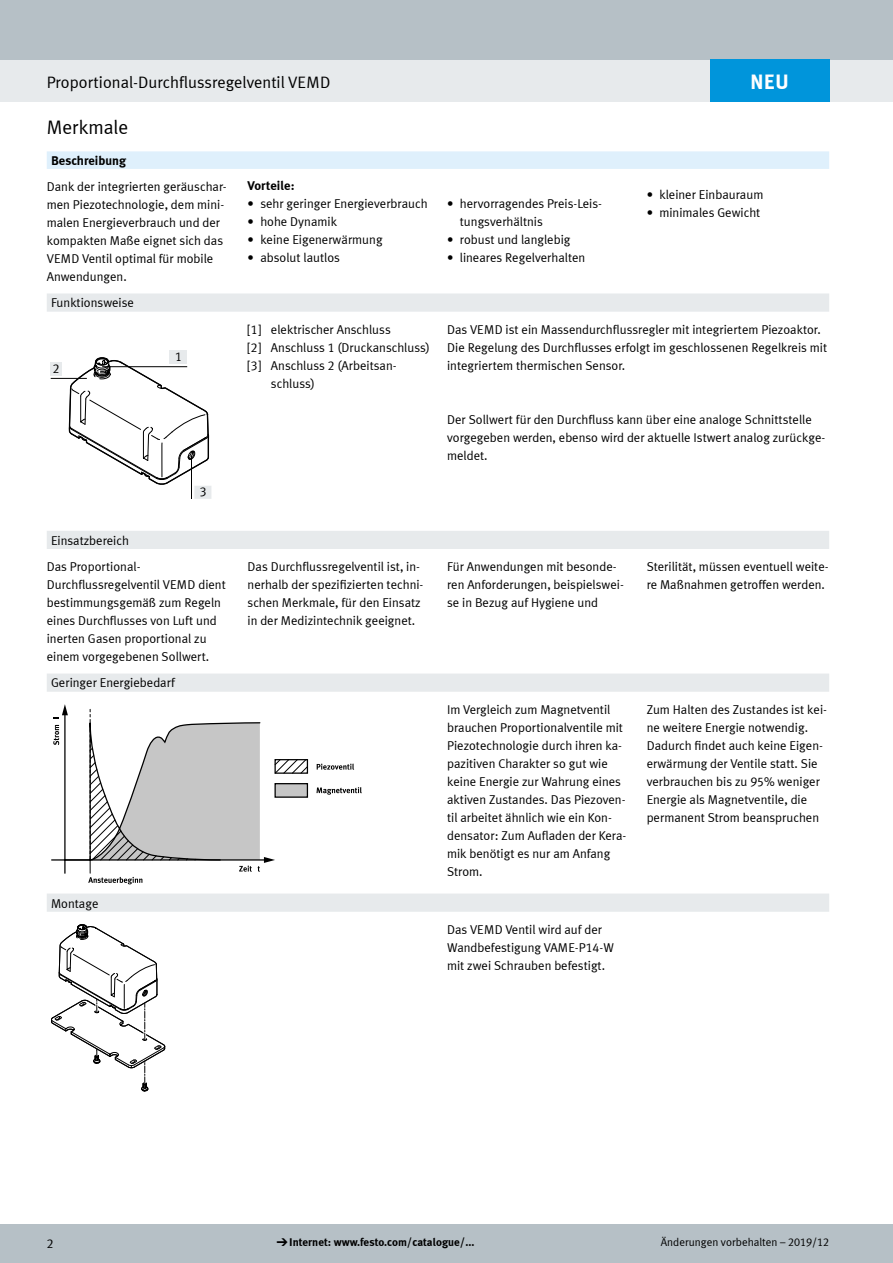
<style>
.page{position:relative;width:893px;height:1263px;background:#fff}
.page>*{position:absolute;margin:0;border:0;box-sizing:border-box;transform-origin:0 0}
.FES_box_title{font:700 21px "Meta Plus LF";color:#fff}
.FES_title_section{font:19.5px "Meta Plus LF";color:#000}
.FES_title_family{font:16.5px "Meta Plus LF";color:#000}
.FES_regular{font:12.75px/18px "Meta Plus LF";color:#000}
.FES_head_2_text{font:12.75px "Meta Plus LF";color:#000}
.FES_head_1_text{font:700 12.75px "Meta Plus LF";color:#000}
.FES_head_accessories{font:700 12.75px "Meta Plus LF";color:#000}
.FES_graphic_2_left{font:12.75px "Meta Plus LF";color:#000}
.FES_graphic_1_right{font:12.75px "Meta Plus LF";color:#000}
.t1{font:700 11.25px "Meta Plus LF";color:#000}
.t2{font:11.25px "Meta Plus LF";color:#000}
.s1{font-family:"Meto Pict 182";font-weight:400}
</style>
<div class="page">
<div style="left:0;top:1225px;width:893px;height:38px;background:#b6c0c6"></div>
<div style="left:0;top:60px;width:893px;height:42px;background:#e7eaec"></div>
<div style="left:0;top:0;width:893px;height:60px;background:#b6c0c6"></div>
<div style="left:47px;top:151px;width:782px;height:18px;background:#dff0fc"></div>
<svg style="left:47px;top:293px;width:782px;height:619px"></svg>
<svg style="left:68px;top:324px;width:142px;height:162px"></svg>
<div style="left:51px;top:362px;width:11px;height:14px;background:#e7eaec"></div>
<hr style="left:51px;top:378px;width:36px;height:1px;background:#000">
<div style="left:170px;top:350px;width:17px;height:14px;background:#e7eaec"></div>
<hr style="left:102px;top:366px;width:85px;height:1px;background:#000">
<div style="left:191px;top:456px;width:22px;height:43px;background:#000"></div>
<div style="left:192px;top:456px;width:21px;height:43px;background:#fff"></div>
<div style="left:194px;top:486px;width:17px;height:13px;background:#e7eaec"></div>
<svg style="left:52px;top:704px;width:256px;height:180px"></svg>
<svg style="left:317px;top:764px;width:37px;height:6px"></svg>
<svg style="left:316px;top:787px;width:46px;height:8px"></svg>
<svg style="left:51px;top:924px;width:115px;height:168px"></svg>
<div style="left:710px;top:60px;width:119px;height:42px;background:#0095db"></div>
<p class="FES_title_family" style="left:47px;top:73px;width:285px">Proportional-Durchflussregelventil VEMD</p>
<p class="FES_title_section" style="left:47px;top:116px;width:83px">Merkmale</p>
<p class="FES_head_1_text" style="left:51px;top:152px;width:77px">Beschreibung</p>
<p class="FES_regular" style="left:47px;top:177px;width:181px">Dank der integrierten geräuschar&shy;men Piezotechnologie, dem mini&shy;malen Energieverbrauch und der kompakten Maße eignet sich das<br>VEMD Ventil optimal für mobile<br>Anwendungen.</p>
<p class="FES_head_accessories" style="left:248px;top:178px;width:49px">Vorteile:</p>
<p class="FES_regular" style="left:248px;top:195px;width:182px">• sehr geringer Energieverbrauch</p>
<p class="FES_regular" style="left:248px;top:213px;width:91px">• hohe Dynamik</p>
<p class="FES_regular" style="left:248px;top:231px;width:137px">• keine Eigenerwärmung</p>
<p class="FES_regular" style="left:248px;top:249px;width:94px">• absolut lautlos</p>
<p class="FES_head_2_text" style="left:51px;top:295px;width:84px">Funktionsweise</p>
<p class="FES_graphic_2_left" style="left:53px;top:361px;width:8px">2</p>
<p class="FES_graphic_1_right" style="left:175px;top:349px;width:8px">1</p>
<p class="FES_regular" style="left:200px;top:483px;width:8px">3</p>
<p class="FES_regular" style="left:248px;top:320px;width:145px">[1] elektrischer Anschluss</p>
<p class="FES_regular" style="left:248px;top:338px;width:184px">[2] Anschluss 1 (Druckanschluss)</p>
<p class="FES_regular" style="left:271px;top:356px;width:127px;text-indent:-23px">[3] Anschluss 2 (Arbeitsan&shy;schluss)</p>
<p class="FES_regular" style="left:460px;top:195px;width:144px;text-indent:-13px">• hervorragendes Preis-Leis&shy;tungsverhältnis</p>
<p class="FES_regular" style="left:447px;top:231px;width:125px">• robust und langlebig</p>
<p class="FES_regular" style="left:447px;top:249px;width:140px">• lineares Regelverhalten</p>
<p class="FES_box_title" style="left:750px;top:68px;width:40px">NEU</p>
<p class="FES_regular" style="left:647px;top:185px;width:118px">• kleiner Einbauraum</p>
<p class="FES_regular" style="left:647px;top:203px;width:115px">• minimales Gewicht</p>
<p class="FES_regular" style="left:447px;top:320px;width:382px">Das VEMD ist ein Massendurchflussregler mit integriertem Piezoaktor.<br>Die Regelung des Durchflusses erfolgt im geschlossenen Regelkreis mit integriertem thermischen Sensor.</p>
<p class="FES_regular" style="left:447px;top:410px;width:380px">Der Sollwert für den Durchfluss kann über eine analoge Schnittstelle vorgegeben werden, ebenso wird der aktuelle Istwert analog zurückge&shy;meldet.</p>
<p class="FES_head_2_text" style="left:51px;top:533px;width:79px">Einsatzbereich</p>
<p class="FES_regular" style="left:47px;top:557px;width:181px">Das Proportional-<br>Durchflussregelventil VEMD dient bestimmungsgemäß zum Regeln eines Durchflusses von Luft und inerten Gasen proportional zu einem vorgegebenen Sollwert.</p>
<p class="FES_regular" style="left:248px;top:557px;width:177px">Das Durchflussregelventil ist, in&shy;nerhalb der spezifizierten techni&shy;schen Merkmale, für den Einsatz in der Medizintechnik geeignet.</p>
<p class="FES_regular" style="left:447px;top:557px;width:178px">Für Anwendungen mit besonde&shy;ren Anforderungen, beispielswei&shy;se in Bezug auf Hygiene und</p>
<p class="FES_regular" style="left:647px;top:557px;width:184px">Sterilität, müssen eventuell weite&shy;re Maßnahmen getroffen werden.</p>
<p class="FES_head_2_text" style="left:51px;top:675px;width:125px">Geringer Energiebedarf</p>
<p class="FES_regular" style="left:447px;top:700px;width:181px">Im Vergleich zum Magnetventil brauchen Proportionalventile mit<br>Piezotechnologie durch ihren ka&shy;pazitiven Charakter so gut wie keine Energie zur Wahrung eines aktiven Zustandes. Das Piezoven&shy;til arbeitet ähnlich wie ein Kon&shy;densator: Zum Aufladen der Kera&shy;mik benötigt es nur am Anfang<br>Strom.</p>
<p class="FES_regular" style="left:647px;top:700px;width:182px">Zum Halten des Zustandes ist kei&shy;ne weitere Energie notwendig.<br>Dadurch findet auch keine Eigen&shy;erwärmung der Ventile statt. Sie verbrauchen bis zu 95% weniger<br>Energie als Magnetventile, die permanent Strom beanspruchen</p>
<p class="FES_head_2_text" style="left:51px;top:895px;width:49px">Montage</p>
<p class="FES_regular" style="left:447px;top:920px;width:168px">Das VEMD Ventil wird auf der<br>Wandbefestigung VAME-P14-W mit zwei Schrauben befestigt.</p>
<p class="FES_regular" style="left:47px;top:1234px;width:8px">2</p>
<p class="t1" style="left:276px;top:1235px;width:199px"><span class="s1">d</span>Internet: www.festo.com/catalogue/...</p>
<p class="t2" style="left:661px;top:1236px;width:170px">Änderungen vorbehalten – 2019/12</p>
</div>
